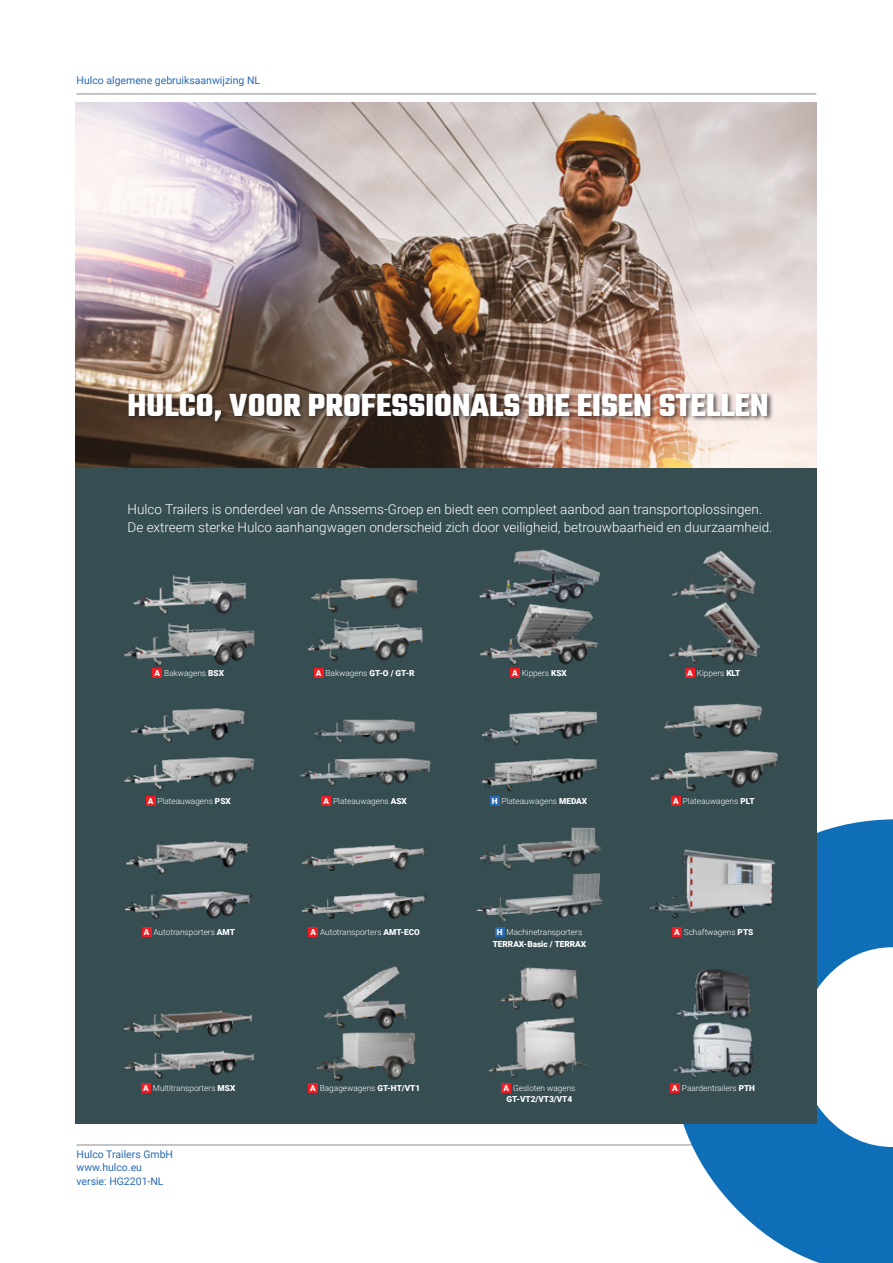
<style>
.page{position:relative;width:893px;height:1263px;background:#fff}
.page>*{position:absolute;margin:0;border:0;box-sizing:border-box;transform-origin:0 0}
.Body_9_12_roboto_lig{font:700 34.5px "Teko";color:#fff}
.Body_9_12_roboto_lig-2{font:300 13.5px "Roboto";color:#fff}
.t1{font:10.5px/13.5px "Roboto";color:#2869b3}
.t2{font:300 8.25px "Roboto";color:#fff}
.t3{font:900 8.25px "Roboto";color:#fff}
.s1{font-weight:300}
.s2{font-weight:900}
</style>
<div class="page">
<hr style="left:77px;top:1144px;width:739px;height:1px;background:#8a8c8f">
<hr style="left:77px;top:94px;width:739px;height:1px;background:#8a8c8f">
<svg style="left:672px;top:819px;width:221px;height:444px;fill:#0f6eb8"></svg>
<img style="left:75px;top:103px;width:741px;height:365px">
<div style="left:75px;top:468px;width:742px;height:656px;background:#364d51"></div>
<div style="left:126px;top:391px;width:647px;height:36px;background:#231f20;opacity:.75"></div>
<img style="left:133px;top:575px;width:114px;height:40px">
<img style="left:124px;top:623px;width:131px;height:43px">
<div style="left:153px;top:668px;width:9px;height:9px;background:#ee1d23"></div>
<img style="left:479px;top:549px;width:121px;height:54px">
<img style="left:480px;top:603px;width:119px;height:62px">
<div style="left:510px;top:668px;width:9px;height:9px;background:#ee1d23"></div>
<img style="left:124px;top:1050px;width:130px;height:29px">
<img style="left:122px;top:1010px;width:130px;height:29px">
<div style="left:142px;top:1083px;width:9px;height:9px;background:#ee1d23"></div>
<img style="left:124px;top:757px;width:131px;height:33px">
<img style="left:131px;top:708px;width:114px;height:35px">
<div style="left:146px;top:796px;width:9px;height:9px;background:#ee1d23"></div>
<img style="left:650px;top:750px;width:129px;height:42px">
<img style="left:664px;top:703px;width:99px;height:36px">
<div style="left:671px;top:796px;width:10px;height:10px;background:#ee1d23"></div>
<img style="left:500px;top:967px;width:78px;height:43px">
<img style="left:488px;top:1017px;width:103px;height:61px">
<div style="left:502px;top:1083px;width:9px;height:9px;background:#ee1d23"></div>
<img style="left:324px;top:966px;width:83px;height:63px">
<img style="left:316px;top:1032px;width:100px;height:49px">
<div style="left:308px;top:1083px;width:10px;height:9px;background:#ee1d23"></div>
<img style="left:308px;top:618px;width:115px;height:43px">
<div style="left:314px;top:668px;width:9px;height:10px;background:#ee1d23"></div>
<img style="left:311px;top:578px;width:107px;height:35px">
<img style="left:126px;top:840px;width:126px;height:34px">
<div style="left:142px;top:928px;width:9px;height:9px;background:#ee1d23"></div>
<img style="left:124px;top:890px;width:130px;height:29px">
<img style="left:301px;top:892px;width:127px;height:27px">
<div style="left:309px;top:928px;width:9px;height:9px;background:#ee1d23"></div>
<img style="left:301px;top:844px;width:127px;height:27px">
<img style="left:669px;top:603px;width:90px;height:62px">
<img style="left:672px;top:551px;width:84px;height:52px">
<div style="left:685px;top:668px;width:10px;height:10px;background:#ee1d23"></div>
<div style="left:671px;top:1083px;width:9px;height:9px;background:#ee1d23"></div>
<img style="left:673px;top:1022px;width:81px;height:57px">
<img style="left:677px;top:969px;width:74px;height:52px">
<img style="left:481px;top:758px;width:116px;height:34px">
<div style="left:490px;top:796px;width:9px;height:10px;background:#2869b3"></div>
<img style="left:482px;top:711px;width:115px;height:34px">
<div style="left:495px;top:928px;width:9px;height:9px;background:#2869b3"></div>
<img style="left:476px;top:873px;width:115px;height:38px">
<img style="left:480px;top:827px;width:120px;height:43px">
<img style="left:650px;top:849px;width:126px;height:70px">
<div style="left:672px;top:928px;width:9px;height:9px;background:#ee1d23"></div>
<img style="left:300px;top:758px;width:131px;height:28px">
<div style="left:322px;top:796px;width:9px;height:10px;background:#ee1d23"></div>
<img style="left:314px;top:719px;width:101px;height:25px">
<p class="t1" style="left:77px;top:74px;width:185px">Hulco algemene gebruiksaanwijzing NL</p>
<p class="Body_9_12_roboto_lig" style="left:128px;top:383px;width:642px">HULCO, VOOR PROFESSIONALS DIE EISEN STELLEN</p>
<p class="Body_9_12_roboto_lig-2" style="left:128px;top:499px;width:636px">Hulco Trailers is onderdeel van de Anssems-Groep en biedt een compleet aanbod aan transportoplossingen.</p>
<p class="Body_9_12_roboto_lig-2" style="left:128px;top:517px;width:646px">De extreem sterke Hulco aanhangwagen onderscheid zich door veiligheid, betrouwbaarheid en duurzaamheid.</p>
<p class="t3" style="left:316px;top:667px;width:100px">A <span class="s1">Bakwagens</span> GT-O / GT-R</p>
<p class="t2" style="left:155px;top:667px;width:71px"><span class="s2">A</span> Bakwagens <span class="s2">BSX</span></p>
<p class="t2" style="left:512px;top:667px;width:56px"><span class="s2">A</span> Kippers <span class="s2">KSX</span></p>
<p class="t2" style="left:687px;top:667px;width:55px"><span class="s2">A</span> Kippers <span class="s2">KLT</span></p>
<p class="t2" style="left:148px;top:795px;width:85px"><span class="s2">A</span> Plateauwagens <span class="s2">PSX</span></p>
<p class="t2" style="left:673px;top:795px;width:83px"><span class="s2">A</span> Plateauwagens <span class="s2">PLT</span></p>
<p class="t2" style="left:324px;top:795px;width:85px"><span class="s2">A</span> Plateauwagens <span class="s2">ASX</span></p>
<p class="t2" style="left:492px;top:795px;width:97px"><span class="s2">H</span> Plateauwagens <span class="s2">MEDAX</span></p>
<p class="t2" style="left:144px;top:926px;width:93px"><span class="s2">A</span> Autotransporters <span class="s2">AMT</span></p>
<p class="t2" style="left:310px;top:926px;width:111px"><span class="s2">A</span> Autotransporters <span class="s2">AMT-ECO</span></p>
<p class="t2" style="left:497px;top:926px;width:87px"><span class="s2">H</span> Machinetransporters</p>
<p class="t3" style="left:493px;top:938px;width:95px">TERRAX-Basic / TERRAX</p>
<p class="t2" style="left:674px;top:926px;width:81px"><span class="s2">A</span> Schaftwagens <span class="s2">PTS</span></p>
<p class="t2" style="left:143px;top:1082px;width:94px"><span class="s2">A</span> Multitransporters <span class="s2">MSX</span></p>
<p class="t2" style="left:310px;top:1082px;width:112px"><span class="s2">A</span> Bagagewagens <span class="s2">GT-HT/VT1</span></p>
<p class="t2" style="left:503px;top:1082px;width:74px"><span class="s2">A</span> Gesloten wagens</p>
<p class="t3" style="left:507px;top:1094px;width:67px">GT-VT2/VT3/VT4</p>
<p class="t2" style="left:672px;top:1082px;width:84px"><span class="s2">A</span> Paardentrailers <span class="s2">PTH</span></p>
<p class="t1" style="left:77px;top:1147px;width:98px">Hulco Trailers GmbH www.hulco.eu versie: HG2201-NL</p>
</div>
